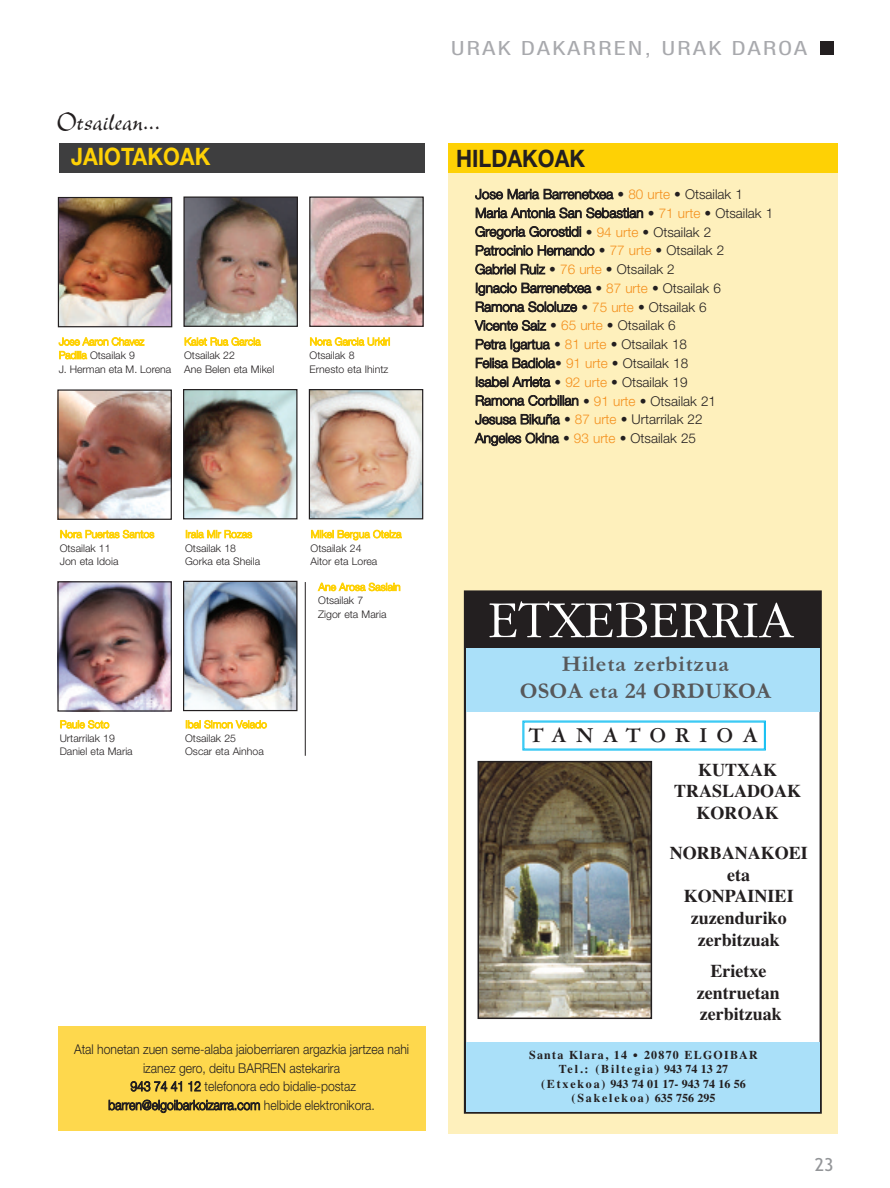
<style>
.page{position:relative;width:890px;height:1188px;background:#fff}
.page>*{position:absolute;margin:0;border:0;box-sizing:border-box;transform-origin:0 0}
.t1{font:300 54px "Garamond";color:#fff}
.t2{font:27px "New Berolina";color:#231f20;scale:.9 1}
.t3{font:700 24px "Helvetica Neue";color:#fed105;scale:.9 1}
.t4{font:700 24px "Helvetica Neue";color:#231f20;scale:.9 1}
.t5{font:700 22.5px/27px "Garamond";letter-spacing:.035em;color:#57585a;text-align:center}
.t6{font:700 22.5px "Garamond Three";letter-spacing:.4em;color:#231f20}
.t7{font:21px "NH57";letter-spacing:.09em;color:#a8a9ad;scale:1.3 1}
.t8{font:700 18px/21.6px "Times";color:#231f20;text-align:center}
.t9{font:18px "Trebuchet MS";color:#939598}
.t10{font:300 13.5px/18.8px "Helvetica Neue";color:#231f20}
.t11{font:300 13.5px/18.8px "Helvetica Neue";color:#231f20;text-align:center;scale:.9 1}
.t12{font:700 12px/14.5px "Times";letter-spacing:.1em;color:#231f20;text-align:center}
.t13{font:300 10.5px/13.5px "Helvetica Neue";color:#231f20}
.t14{font:300 10.5px "Helvetica Neue";color:#fed105}
.s1{color:#fed105}
.s2{color:#f4901d}
.s3{font-family:"Helvetica Neue";font-weight:300;font-size:10.5px}
</style>
<div class="page">
<img style="left:57px;top:41px;width:781px;height:1093px">
<h2 class="t2" style="left:57px;top:104px;width:116px">Otsailean...</h2>
<h3 class="t3" style="left:71px;top:148px;width:156px">JAIOTAKOAK</h3>
<p class="t13" style="left:59px;top:335px;width:114px"><span class="s1">Jose Aaron Chavez<br>Padilla</span> Otsailak 9<br>J. Herman eta M. Lorena</p>
<p class="t14" style="left:184px;top:338px;width:78px">Kaiet Rua Garcia</p>
<p class="t13" style="left:184px;top:349px;width:92px">Otsailak 22<br>Ane Belen eta Mikel</p>
<p class="t14" style="left:309px;top:338px;width:82px">Nora Garcia Urkiri</p>
<p class="t13" style="left:309px;top:349px;width:80px">Otsailak 8<br>Ernesto eta Ihintz</p>
<p class="t14" style="left:60px;top:530px;width:96px">Nora Puertas Santos</p>
<p class="t13" style="left:60px;top:542px;width:60px">Otsailak 11<br>Jon eta Idoia</p>
<p class="t14" style="left:185px;top:530px;width:68px">Iraia Mir Rozas</p>
<p class="t13" style="left:185px;top:542px;width:77px">Otsailak 18<br>Gorka eta Sheila</p>
<p class="t14" style="left:60px;top:720px;width:51px">Paule Soto</p>
<p class="t13" style="left:60px;top:732px;width:74px">Urtarrilak 19<br>Daniel eta Maria</p>
<p class="t14" style="left:185px;top:720px;width:83px">Ibai Simon Velado</p>
<p class="t13" style="left:185px;top:732px;width:80px">Otsailak 25<br>Oscar eta Ainhoa</p>
<p class="t14" style="left:311px;top:530px;width:92px">Mikel Bergua Oteiza</p>
<p class="t13" style="left:310px;top:542px;width:68px">Otsailak 24<br>Aitor eta Lorea</p>
<p class="t14" style="left:318px;top:583px;width:84px">Ane Arosa Sasiain</p>
<p class="t13" style="left:318px;top:594px;width:70px">Otsailak 7<br>Zigor eta Maria</p>
<p class="t11" style="left:74px;top:1040px;width:374px">Atal honetan zuen seme-alaba jaioberriaren argazkia jartzea nahi izanez gero, deitu BARREN astekarira<br>943 74 41 12 telefonora edo bidalie-postaz barren@elgoibarkoizarra.com helbide elektronikora.</p>
<h3 class="t7" style="left:451px;top:41px;width:275px">URAK DAKARREN, URAK DAROA</h3>
<h3 class="t4" style="left:456px;top:150px;width:145px">HILDAKOAK</h3>
<p class="t10" style="left:475px;top:186px;width:299px">Jose Maria Barrenetxea • <span class="s2">80 urte</span> • Otsailak 1<br>Maria Antonia San Sebastian • <span class="s2">71 urte</span> • Otsailak 1<br>Gregoria Gorostidi • <span class="s2">94 urte</span> • Otsailak 2<br>Patrocinio Hernando • <span class="s2">77 urte</span> • Otsailak 2<br>Gabriel Ruiz • <span class="s2">76 urte</span> • Otsailak 2<br>Ignacio Barrenetxea • <span class="s2">87 urte</span> • Otsailak 6<br>Ramona Sololuze • <span class="s2">75 urte</span> • Otsailak 6<br>Vicente Saiz • <span class="s2">65 urte</span> • Otsailak 6<br>Petra Igartua • <span class="s2">81 urte</span> • Otsailak 18<br>Felisa Badiola• <span class="s2">91 urte</span> • Otsailak 18<br>Isabel Arrieta • <span class="s2">92 urte</span> • Otsailak 19<br>Ramona Corbillan • <span class="s2">91 urte</span> • Otsailak 21<br>Jesusa Bikuña • <span class="s2">87 urte</span> • Urtarrilak 22<br>Angeles Okina • <span class="s2">93 urte</span> • Otsailak 25</p>
<h1 class="t1" style="left:488px;top:586px;width:307px">ETXEBERRIA</h1>
<h3 class="t5" style="left:519px;top:650px;width:252px">Hileta zerbitzua<br>OSOA eta 24 ORDUKOA</h3>
<h3 class="t6" style="left:528px;top:722px;width:231px">TANATORIOA</h3>
<h3 class="t8" style="left:674px;top:758px;width:129px">KUTXAK<br>TRASLADOAK<br>KOROAK</h3>
<h3 class="t8" style="left:669px;top:841px;width:140px">NORBANAKOEI eta<br>KONPAINIEI zuzenduriko zerbitzuak</h3>
<h3 class="t8" style="left:696px;top:959px;width:86px">Erietxe zentruetan zerbitzuak</h3>
<p class="t12" style="left:529px;top:1046px;width:230px">Santa Klara, 14 <span class="s3">•</span> 20870 ELGOIBAR<br>Tel.: (Biltegia) 943 74 13 27 (Etxekoa) 943 74 01 17- 943 74 16 56 (Sakelekoa) 635 756 295</p>
<h3 class="t9" style="left:814px;top:1153px;width:20px">23</h3>
</div>
